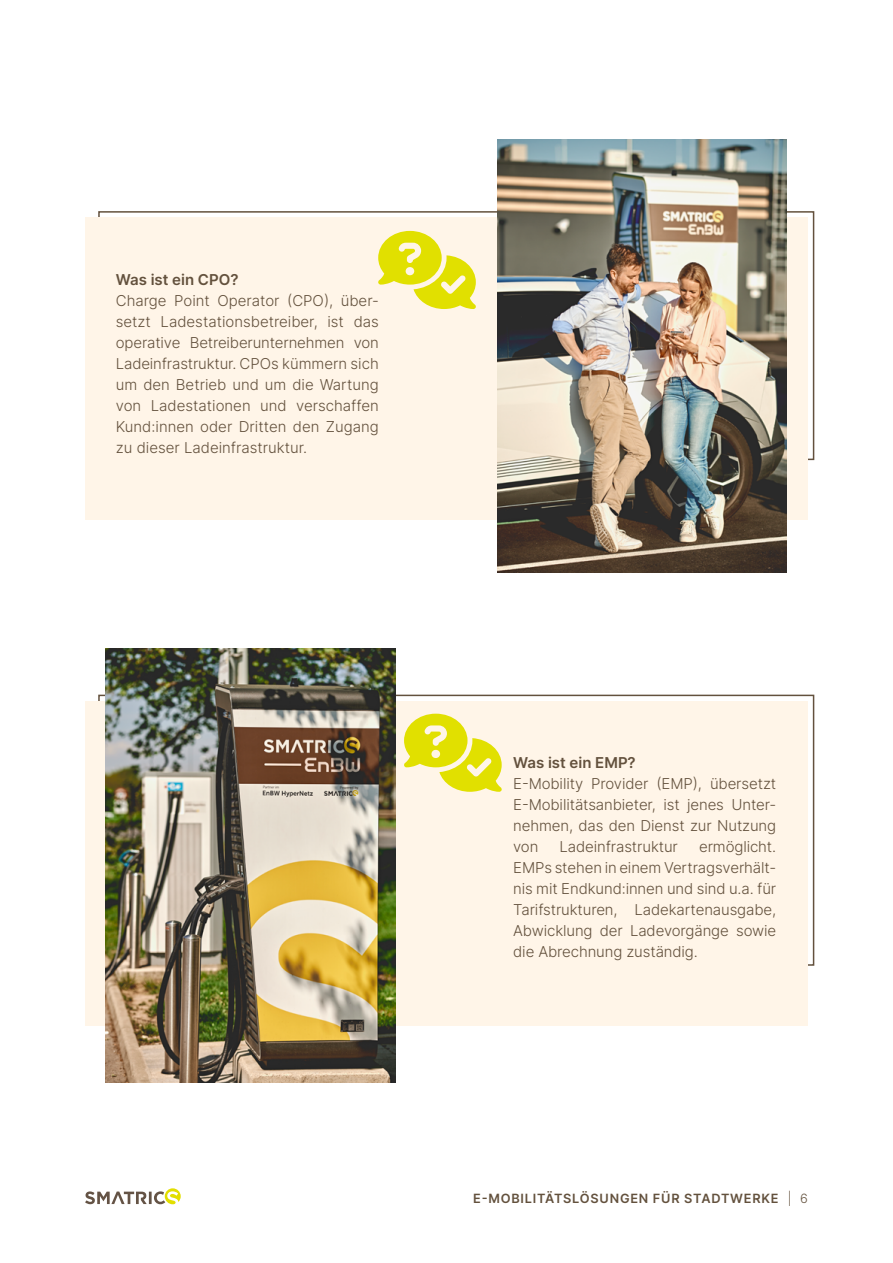
<style>
.page{position:relative;width:893px;height:1263px;background:#fff}
.page>*{position:absolute;margin:0;border:0;box-sizing:border-box;transform-origin:0 0}
.t1{font:300 15px/21px "Inter";letter-spacing:-.005em;color:#63513d;text-align:justify}
.t2{font:600 15px "Inter";color:#63513d}
.t3{font:600 12.75px "Inter";letter-spacing:.06em;color:#63513d}
.s1{font-weight:300}
</style>
<div class="page">
<svg style="left:85px;top:1188px;width:96px;height:16px"></svg>
<div style="left:85px;top:218px;width:723px;height:302px;background:#fff5e8"></div>
<svg style="left:378px;top:231px;width:98px;height:78px"></svg>
<div style="left:85px;top:701px;width:723px;height:324px;background:#fff5e8"></div>
<svg style="left:404px;top:714px;width:98px;height:78px"></svg>
<img style="left:497px;top:139px;width:290px;height:433px">
<img style="left:106px;top:648px;width:289px;height:434px">
<p class="t2" style="left:116px;top:269px;width:124px">Was ist ein CPO?</p>
<p class="t1" style="left:116px;top:290px;width:265px">Charge Point Operator (CPO), über&shy;setzt Ladestationsbetreiber, ist das operative Betreiberunternehmen von Ladeinfrastruktur. CPOs kümmern sich um den Betrieb und um die Wartung von Ladestationen und verschaffen Kund:innen oder Dritten den Zugang zu dieser Ladeinfrastruktur.</p>
<p class="t2" style="left:513px;top:752px;width:124px">Was ist ein EMP?</p>
<p class="t1" style="left:513px;top:773px;width:265px">E-Mobility Provider (EMP), übersetzt E-Mobilitätsanbieter, ist jenes Unter&shy;nehmen, das den Dienst zur Nutzung von</p>
<p class="t1" style="left:559px;top:836px;width:120px">Ladeinfrastruktur</p>
<p class="t1" style="left:513px;top:836px;width:265px;text-indent:186px">ermöglicht.<br>EMPs stehen in einem Vertragsverhält&shy;nis mit Endkund:innen und sind u.a. für Tarifstrukturen, Ladekartenausgabe, Abwicklung der Ladevorgänge sowie die Abrechnung zuständig.</p>
<p class="t3" style="left:473px;top:1189px;width:336px">E-MOBILITÄTSLÖSUNGEN FÜR STADTWERKE <span class="s1">| 6</span></p>
</div>
